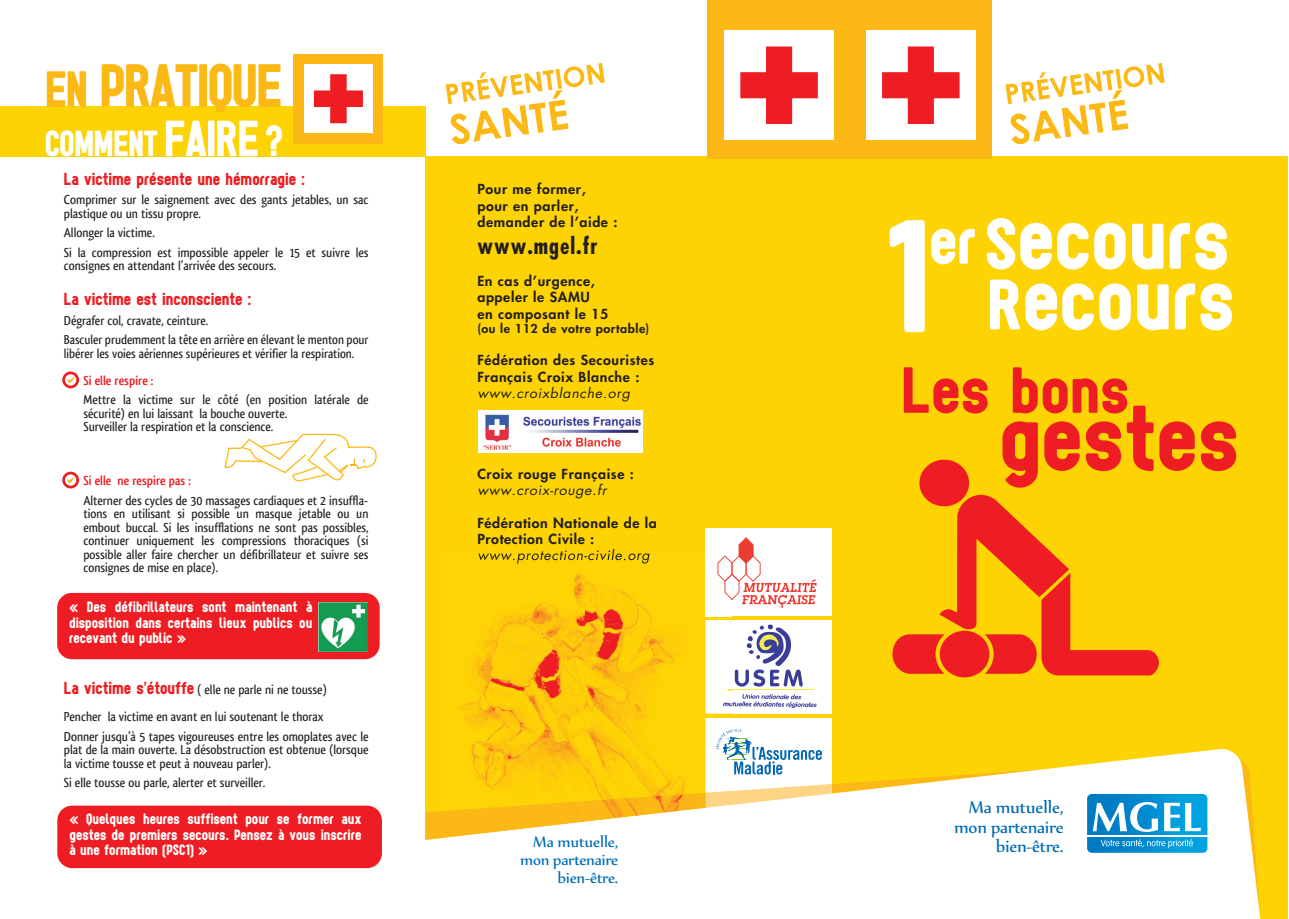
<style>
.page{position:relative;width:1289px;height:919px;background:#fff}
.page>*{position:absolute;margin:0;border:0;box-sizing:border-box;transform-origin:0 0}
.t1{font:165.75px "Sugo";color:#fff}
.t2{font:95.25px "Sugo";color:#ee1d23;scale:1.06 1}
.t3{font:90px "Sugo";color:#fff}
.t4{font:68.4px "Sugo";color:#fff}
.t5{font:67.2px "Sugo";color:#ee1d23;scale:1.06 1}
.t6{font:63px "Sugo";letter-spacing:-.035em;color:#fcb814}
.t7{font:37.5px "Sugo";letter-spacing:-.025em;color:#fff}
.t8{font:700 condensed 22.5px "Futura";letter-spacing:.045em;color:#231f20}
.t9{font:20.1px/19.5px "Nyala";letter-spacing:-.01em;color:#006cb3;text-align:right}
.t10{font:18px "Sugo";color:#ee1d23}
.t11{font:18px/18px "Nyala";letter-spacing:-.01em;color:#006cb3;text-align:right}
.t12{font:15.45px/15.5px "Sugo";color:#fff;text-align:justify}
.t13{font:500 13.5px/13.5px "Qlassik";color:#231f20}
.t14{font:800 13.5px/16.2px "Futura";letter-spacing:.045em;color:#231f20;scale:1.05 1}
.t15{font:italic 13.5px "Futura";letter-spacing:.045em;color:#231f20;scale:1.05 1}
.t16{font:700 13.5px "Qlassik";color:#ee1d23}
.t17{font:800 12px "Futura";letter-spacing:.045em;color:#231f20;scale:1.05 1}
.s1{font-size:52.5px}
.s2{font-size:45px}
.s3{font-family:"Sugo";font-weight:400;font-size:18px;color:#ee1d23}
.s4{font-size:73.95px}
</style>
<div class="page">
<div style="left:425px;top:156px;width:862px;height:762px;background:#fed304"></div>
<div style="left:0;top:106px;width:426px;height:50px;background:#fed304"></div>
<svg style="left:445px;top:63px;width:159px;height:81px"></svg>
<svg style="left:1005px;top:63px;width:159px;height:81px"></svg>
<div style="left:705px;top:718px;width:126px;height:101px;background:#fff"></div>
<div style="left:705px;top:620px;width:126px;height:93px;background:#fff"></div>
<div style="left:705px;top:529px;width:126px;height:87px;background:#fff"></div>
<svg style="left:380px;top:747px;width:881px;height:171px;fill:#fff"></svg>
<div style="left:293px;top:54px;width:90px;height:89px;background:#fcb814"></div>
<div style="left:304px;top:64px;width:68px;height:69px;background:#fff"></div>
<svg style="left:62px;top:371px;width:17px;height:17px"></svg>
<svg style="left:62px;top:471px;width:17px;height:17px"></svg>
<div style="left:707px;top:0;width:285px;height:158px;background:#fcb814"></div>
<div style="left:724px;top:30px;width:110px;height:110px;background:#fff"></div>
<div style="left:866px;top:30px;width:109px;height:110px;background:#fff"></div>
<svg style="left:1087px;top:793px;width:120px;height:59px;background:#1798d5"></svg>
<svg style="left:1100px;top:839px;width:92px;height:9px"></svg>
<svg style="left:1092px;top:802px;width:65px;height:29px;background:#65b4de"></svg>
<svg style="left:1164px;top:802px;width:36px;height:29px"></svg>
<hr style="left:1087px;top:834px;width:120px;height:2px;background:#fff">
<svg style="left:882px;top:46px;width:77px;height:78px"></svg>
<svg style="left:740px;top:46px;width:77px;height:78px"></svg>
<svg style="left:314px;top:74px;width:49px;height:49px"></svg>
<div style="left:919px;top:459px;width:50px;height:47px;background:#ee1d23;border-radius:50%"></div>
<svg style="left:892px;top:486px;width:266px;height:189px"></svg>
<img style="left:440px;top:554px;width:291px;height:238px">
<img style="left:705px;top:718px;width:26px;height:73px">
<img style="left:705px;top:620px;width:26px;height:93px">
<svg style="left:723px;top:623px;width:93px;height:85px"></svg>
<img style="left:705px;top:554px;width:26px;height:62px">
<img style="left:440px;top:792px;width:265px;height:12px">
<img style="left:705px;top:791px;width:26px;height:13px">
<img style="left:440px;top:804px;width:291px;height:85px">
<img style="left:625px;top:554px;width:24px;height:9px">
<img style="left:478px;top:554px;width:147px;height:9px">
<svg style="left:716px;top:729px;width:105px;height:45px"></svg>
<img style="left:478px;top:410px;width:164px;height:42px">
<svg style="left:224px;top:434px;width:153px;height:47px"></svg>
<div style="left:57px;top:805px;width:325px;height:63px;background:#ee1d23;border-radius:15px"></div>
<div style="left:57px;top:593px;width:322px;height:66px;background:#ee1d23;border-radius:15px"></div>
<svg style="left:318px;top:602px;width:50px;height:49px"></svg>
<img style="left:319px;top:602px;width:48px;height:49px">
<svg style="left:717px;top:537px;width:99px;height:70px"></svg>
<h3 class="t6" style="left:45px;top:47px;width:240px"><span class="s1">EN</span> PRATIQUE</h3>
<h3 class="t7" style="left:45px;top:121px;width:240px">COMMENT <span class="s1">FAIRE</span><span class="s2">?</span></h3>
<h3 class="t10" style="left:64px;top:168px;width:242px">La victime présente une hémorragie :</h3>
<p class="t13" style="left:64px;top:193px;width:306px">Comprimer sur le saignement avec des gants jetables, un sac plastique ou un tissu propre.</p>
<p class="t13" style="left:64px;top:223px;width:306px;line-height:19.5px">Allonger la victime.<br>Si la compression est impossible appeler le 15 et suivre les</p>
<p class="t13" style="left:64px;top:259px;width:214px">consignes en attendant l’arrivée des secours.</p>
<h3 class="t10" style="left:64px;top:288px;width:189px">La victime est inconsciente :</h3>
<p class="t13" style="left:64px;top:310px;width:306px;line-height:19.5px">Dégrafer col, cravate, ceinture.<br>Basculer prudemment la tête en arrière en élevant le menton pour</p>
<p class="t13" style="left:64px;top:346px;width:292px">libérer les voies aériennes supérieures et vérifier la respiration.</p>
<p class="t16" style="left:83px;top:372px;width:72px">Si elle respire :</p>
<p class="t13" style="left:83px;top:393px;width:287px">Mettre la victime sur le côté (en position latérale de sécurité) en lui laissant la bouche ouverte.<br>Surveiller la respiration et la conscience.</p>
<p class="t16" style="left:83px;top:473px;width:109px">Si elle ne respire pas :</p>
<p class="t13" style="left:83px;top:493px;width:286px;text-align:justify">Alterner des cycles de 30 massages cardiaques et 2 insuffla&shy;tions en utilisant si possible un masque jetable ou un embout buccal. Si les insufflations ne sont pas possibles, continuer uniquement les compressions thoraciques (si possible aller faire chercher un défibrillateur et suivre ses consignes de mise en place).</p>
<p class="t12" style="left:69px;top:599px;width:245px">« Des défibrillateurs sont maintenant à disposition dans certains lieux publics ou recevant du public »</p>
<p class="t13" style="left:64px;top:676px;width:264px;line-height:27px"><span class="s3">La victime s’étouffe</span> ( elle ne parle ni ne tousse)<br>Pencher la victime en avant en lui soutenant le thorax</p>
<p class="t13" style="left:64px;top:729px;width:306px;text-align:justify">Donner jusqu’à 5 tapes vigoureuses entre les omoplates avec le plat de la main ouverte. La désobstruction est obtenue (lorsque la victime tousse et peut à nouveau parler).</p>
<p class="t13" style="left:64px;top:775px;width:203px">Si elle tousse ou parle, alerter et surveiller.</p>
<p class="t12" style="left:70px;top:810px;width:293px">« Quelques heures suffisent pour se former aux gestes de premiers secours. Pensez à vous inscrire à une formation (PSC1) »</p>
<p class="t14" style="left:477px;top:181px;width:135px">Pour me former, pour en parler, demander de l’aide :</p>
<h3 class="t8" style="left:477px;top:231px;width:122px">www.mgel.fr</h3>
<p class="t14" style="left:477px;top:273px;width:126px">En cas d’urgence, appeler le SAMU en composant le 15</p>
<p class="t17" style="left:477px;top:320px;width:165px">(ou le 112 de votre portable)</p>
<p class="t14" style="left:477px;top:352px;width:170px">Fédération des Secouristes<br>Français Croix Blanche :</p>
<p class="t15" style="left:477px;top:383px;width:147px">www.croixblanche.org</p>
<p class="t14" style="left:477px;top:465px;width:151px">Croix rouge Française :</p>
<p class="t15" style="left:477px;top:481px;width:124px">www.croix-rouge.fr</p>
<p class="t14" style="left:477px;top:514px;width:172px">Fédération Nationale de la<br>Protection Civile :</p>
<p class="t15" style="left:477px;top:545px;width:165px">www.protection-civile.org</p>
<h1 class="t1" style="left:885px;top:176px;width:46px">1</h1>
<h3 class="t4" style="left:929px;top:199px;width:49px">er</h3>
<h3 class="t3" style="left:984px;top:184px;width:246px"><span class="s4">S</span>ecours</h3>
<h3 class="t3" style="left:987px;top:245px;width:249px"><span class="s4">R</span>ecours</h3>
<h3 class="t5" style="left:901px;top:349px;width:217px">Les bons</h3>
<h2 class="t2" style="left:999px;top:380px;width:228px">gestes</h2>
<h3 class="t9" style="left:954px;top:797px;width:111px">Ma mutuelle, mon partenaire</h3>
<h3 class="t11" style="left:533px;top:832px;width:86px">Ma mutuelle,</h3>
<h3 class="t9" style="left:995px;top:836px;width:69px">bien-être.</h3>
<h3 class="t11" style="left:520px;top:850px;width:100px">mon partenaire bien-être.</h3>
</div>
